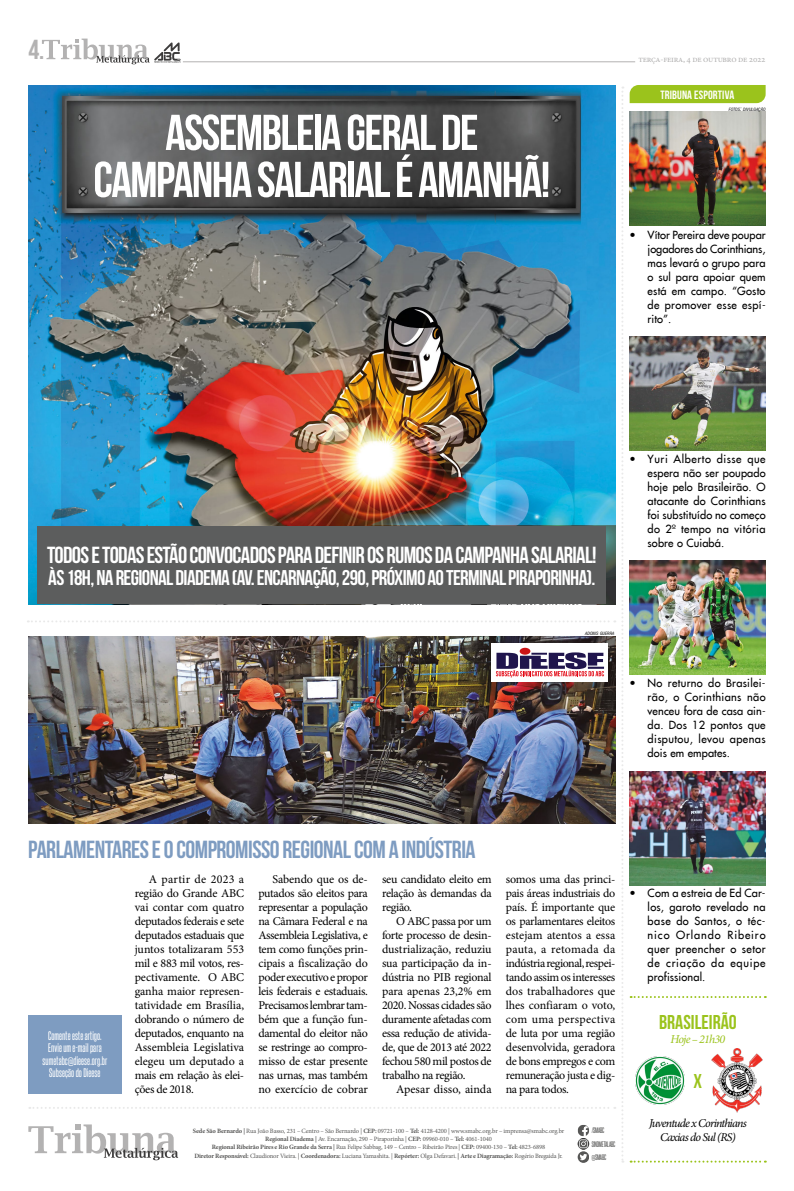
<style>
.page{position:relative;width:794px;height:1191px;background:#fff}
.page>*{position:absolute;margin:0;border:0;box-sizing:border-box;transform-origin:0 0}
.t1{font:50.3px/47px "Bebas Neue";letter-spacing:-.03em;color:#fff;text-align:center}
.t2{font:27.5px "Bebas Neue";color:#b3b2b2}
.t3{font:24.7px "Bebas Neue";letter-spacing:-.02em;color:#7e9cc1}
.t4{font:23.3px "Bebas Neue";letter-spacing:-.03em;color:#fff}
.t5{font:21.3px "Bebas Neue";letter-spacing:-.03em;color:#fff}
.t6{font:20px "Bebas Neue";color:#9bc31c}
.t7{font:12px/14px "Minion Pro";letter-spacing:-.025em;color:#000;text-align:justify}
.t8{font:italic 12px/14px "Minion Pro";letter-spacing:-.065em;color:#000;text-align:center}
.t9{font:12px "Minion Pro";letter-spacing:.005em;color:#000}
.t10{font:12px "Bebas Neue";letter-spacing:.01em;color:#fff}
.t11{font:italic 12px "Minion Pro";letter-spacing:-.06em;color:#9bc31c}
.t12{font:11px/14px "Futura";letter-spacing:.025em;color:#000;text-align:justify}
.t13{font:10.5px/12.3px "Steelfish Rg";letter-spacing:.005em;color:#fff;text-align:center}
.t14{font:9px "Minion Pro";letter-spacing:-.03em;color:#b3b2b2}
.t15{font:6.8px/13.3px "Steelfish Rg";letter-spacing:-.02em;color:#575756}
.t16{font:6.5px/8.4px "Minion Pro";letter-spacing:-.02em;color:#575756;text-align:center}
.t17{font:italic condensed 4.4px "Swiss 721 BT";color:#000}
.s1{font-size:6.2px}
.s2{font-weight:700}
</style>
<div class="page">
<img style="left:28px;top:85px;width:587px;height:519px">
<div style="left:38px;top:526px;width:568px;height:78px;background:#5c5d5d"></div>
<img style="left:629px;top:112px;width:136px;height:114px">
<img style="left:629px;top:336px;width:136px;height:114px">
<img style="left:629px;top:560px;width:136px;height:114px">
<img style="left:629px;top:771px;width:136px;height:114px">
<hr style="left:183px;top:61px;width:452px;height:1px;background:#b3b2b2">
<svg style="left:42px;top:39px;width:138px;height:25px"></svg>
<div style="left:629px;top:85px;width:136px;height:18px;background:#9bc31c"></div>
<svg style="left:630px;top:1160px;width:136px;height:2px"></svg>
<svg style="left:630px;top:996px;width:136px;height:2px"></svg>
<img style="left:635px;top:1056px;width:49px;height:48px">
<img style="left:711px;top:1048px;width:51px;height:64px">
<svg style="left:621px;top:87px;width:2px;height:1075px"></svg>
<svg style="left:28px;top:1124px;width:150px;height:36px"></svg>
<svg style="left:577px;top:1125px;width:12px;height:23px"></svg>
<svg style="left:577px;top:1151px;width:12px;height:11px"></svg>
<svg style="left:579px;top:1154px;width:8px;height:6px"></svg>
<svg style="left:29px;top:1107px;width:586px;height:1px"></svg>
<svg style="left:28px;top:620px;width:587px;height:2px"></svg>
<div style="left:28px;top:1014px;width:94px;height:79px;background:#7e9cc1"></div>
<img style="left:28px;top:636px;width:587px;height:187px">
<div style="left:492px;top:643px;width:116px;height:38px;background:#fff"></div>
<svg style="left:496px;top:652px;width:108px;height:25px"></svg>
<div style="left:519px;top:648px;width:11px;height:6px;background:#cc1316;border-radius:50%"></div>
<h2 class="t2" style="left:28px;top:34px;width:18px">4.</h2>
<h1 class="t1" style="left:93px;top:108px;width:458px">ASSEMBLEIA GERAL DE<br>CAMPANHA SALARIAL É AMANHÃ!</h1>
<p class="t14" style="left:638px;top:53px;width:129px">terça-feira, 4 de outubro de 2022</p>
<p class="t10" style="left:660px;top:88px;width:75px">TRIBUNA ESPORTIVA</p>
<p class="t17" style="left:729px;top:106px;width:38px">FOTOS<span class="s1">:</span> DIVULGAÇÃO</p>
<p class="t12" style="left:647px;top:228px;width:120px;text-indent:-18px">• Vítor Pereira deve poupar jogadores do Corinthians, mas levará o grupo para o sul para apoiar quem está em campo. “Gosto de promover esse espí&shy;rito”.</p>
<h3 class="t4" style="left:47px;top:542px;width:551px">TODOS E TODAS ESTÃO CONVOCADOS PARA DEFINIR OS RUMOS DA CAMPANHA SALARIAL!</h3>
<h3 class="t5" style="left:48px;top:566px;width:548px">ÀS 18H, NA REGIONAL DIADEMA (AV. ENCARNAÇÃO, 290, PRÓXIMO AO TERMINAL PIRAPORINHA).</h3>
<p class="t12" style="left:647px;top:452px;width:119px;text-indent:-18px">• Yuri Alberto disse que espera não ser poupado hoje pelo Brasileirão. O atacante do Corinthians foi substituído no começo do 2º tempo na vitória sobre o Cuiabá.</p>
<p class="t17" style="left:585px;top:630px;width:31px">ADONIS GUERRA</p>
<p class="t12" style="left:647px;top:676px;width:119px;text-indent:-18px">• No returno do Brasilei&shy;rão, o Corinthians não venceu fora de casa ain&shy;da. Dos 12 pontos que disputou, levou apenas dois em empates.</p>
<h3 class="t3" style="left:28px;top:836px;width:449px">PARLAMENTARES E O COMPROMISSO REGIONAL COM A INDÚSTRIA</h3>
<p class="t13" style="left:42px;top:1029px;width:66px">Comente este artigo.<br>Envie um e-mail para sumetabc@dieese.org.br<br>Subseção do Dieese</p>
<p class="t7" style="left:135px;top:872px;width:111px;text-indent:14px">A partir de 2023 a região do Grande ABC vai contar com quatro deputados federais e sete deputados estaduais que juntos totalizaram 553 mil e 883 mil votos, res&shy;pectivamente. O ABC ganha maior represen&shy;tatividade em Brasília, dobrando o número de deputados, enquanto na Assembleia Legislativa elegeu um deputado a mais em relação às elei&shy;ções de 2018.</p>
<p class="t7" style="left:258px;top:872px;width:111px;text-indent:14px">Sabendo que os de&shy;putados são eleitos para representar a população na Câmara Federal e na Assembleia Legislativa, e tem como funções prin&shy;cipais a fiscalização do poder executivo e propor leis federais e estaduais.<br>Precisamos lembrar tam&shy;bém que a função fun&shy;damental do eleitor não se restringe ao compro&shy;misso de estar presente nas urnas, mas também no exercício de cobrar</p>
<p class="t7" style="left:382px;top:872px;width:111px">seu candidato eleito em relação às demandas da região.</p>
<p class="t7" style="left:382px;top:914px;width:111px;text-indent:14px">O ABC passa por um forte processo de desin&shy;dustrialização, reduziu sua participação da in&shy;dústria no PIB regional para apenas 23,2% em 2020. Nossas cidades são duramente afetadas com essa redução de ativida&shy;de, que de 2013 até 2022 fechou 580 mil postos de trabalho na região.</p>
<p class="t9" style="left:396px;top:1081px;width:97px">Apesar disso, ainda</p>
<p class="t7" style="left:506px;top:872px;width:111px">somos uma das princi&shy;pais áreas industriais do país. É importante que os parlamentares eleitos estejam atentos a essa pauta, a retomada da indústria regional, respei&shy;tando assim os interesses dos trabalhadores que lhes confiaram o voto, com uma perspectiva de luta por uma região desenvolvida, geradora de bons empregos e com remuneração justa e dig&shy;na para todos.</p>
<p class="t16" style="left:193px;top:1126px;width:373px"><span class="s2">Sede São Bernardo |</span> Rua João Basso, 231 – Centro – São Bernardo | <span class="s2">CEP:</span> 09721-100 – <span class="s2">Tel:</span> 4128-4200 | www.smabc.org.br – imprensa@smabc.org.br <span class="s2">Regional Diadema |</span> Av. Encarnação, 290 – Piraporinha | <span class="s2">CEP:</span> 09960-010 – <span class="s2">Tel:</span> 4061-1040<br><span class="s2">Regional Ribeirão Pires e Rio Grande da Serra |</span> Rua Felipe Sabbag, 149 – Centro – Ribeirão Pires | <span class="s2">CEP:</span> 09400-130 – <span class="s2">Tel:</span> 4823-6898<br><span class="s2">Diretor Responsável:</span> Claudionor Vieira. | <span class="s2">Coordenadora:</span> Luciana Yamashita. | <span class="s2">Repórter:</span> Olga Defavari. <span class="s2">| Arte e Diagramação:</span> Rogério Bregaida Jr.</p>
<p class="t15" style="left:591px;top:1123px;width:25px">/SMABC<br>SINDMETALABC @SMABC</p>
<p class="t12" style="left:647px;top:886px;width:119px;text-indent:-18px">• Com a estreia de Ed Car&shy;los, garoto revelado na base do Santos, o téc&shy;nico Orlando Ribeiro quer preencher o setor de criação da equipe profissional.</p>
<h3 class="t6" style="left:659px;top:1011px;width:79px">BRASILEIRÃO</h3>
<p class="t11" style="left:670px;top:1031px;width:56px">Hoje – 21h30</p>
<h3 class="t6" style="left:693px;top:1070px;width:10px">X</h3>
<p class="t8" style="left:649px;top:1116px;width:99px">Juventude x Corinthians<br>Caxias do Sul (RS)</p>
</div>
